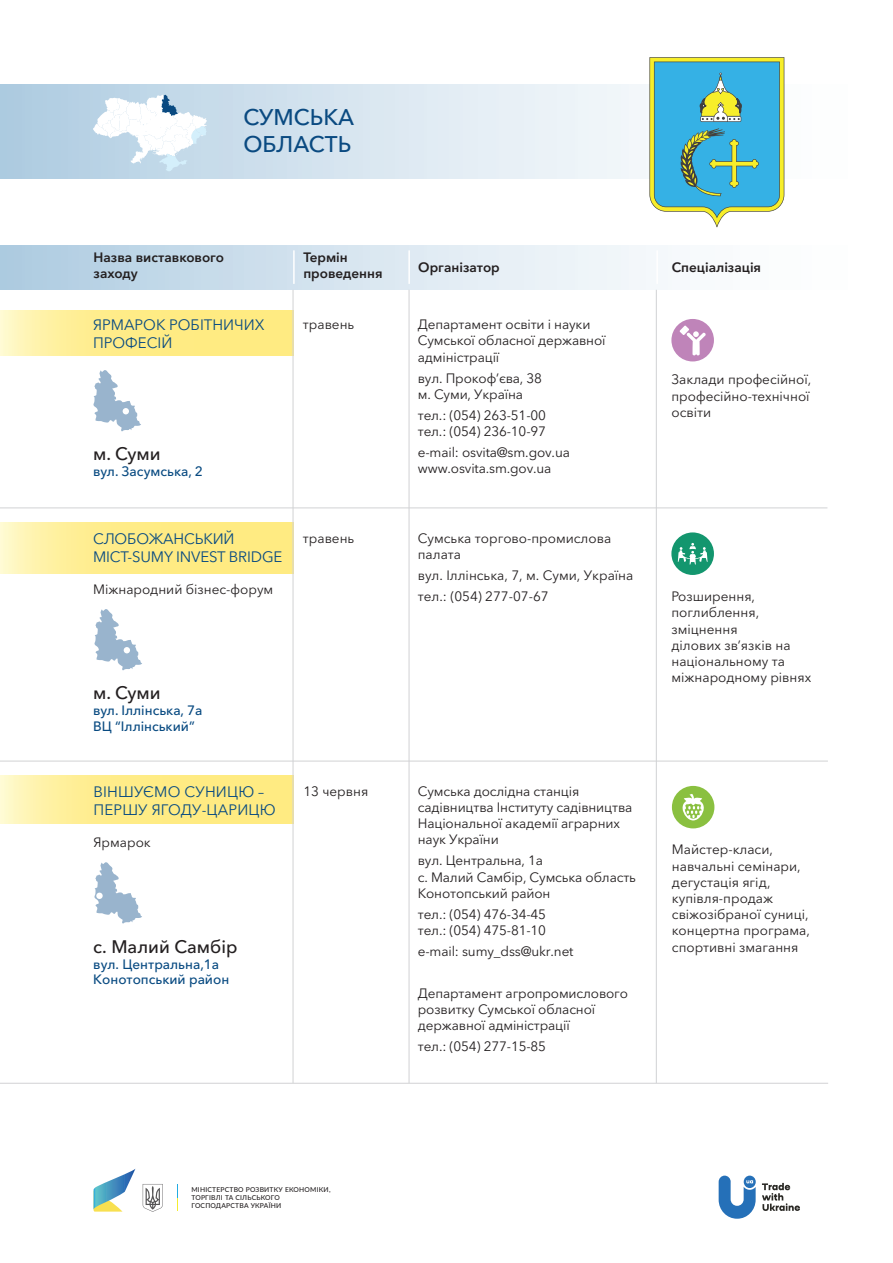
<style>
.page{position:relative;width:893px;height:1263px;background:#fff}
.page>*{position:absolute;margin:0;border:0;box-sizing:border-box;transform-origin:0 0}
.t1{font:500 22.5px/27px "Avenir Next Cyr";color:#0a4a81}
.t2{font:500 18px "Avenir Next Cyr";color:#231f20}
.t3{font:15px/18px "Avenir Next Cyr";color:#084a81}
.t4{font:13.5px/16.2px "Avenir Next Cyr";letter-spacing:-.01em;color:#231f20}
.t5{font:500 13.5px/16.2px "Avenir Next Cyr";color:#084a81}
.t6{font:600 13.5px/16.2px "Avenir Next Cyr";color:#231f20}
.t7{font:500 6.75px/8.1px "Lato";letter-spacing:.03em;color:#231f20}
</style>
<div class="page">
<svg style="left:762px;top:1183px;width:38px;height:28px"></svg>
<svg style="left:719px;top:1175px;width:37px;height:44px"></svg>
<svg style="left:94px;top:1168px;width:42px;height:43px"></svg>
<svg style="left:143px;top:1184px;width:20px;height:28px"></svg>
<svg style="left:177px;top:1184px;width:1px;height:26px"></svg>
<svg style="left:0;top:85px;width:785px;height:93px;background:#d6e4ef"></svg>
<div style="left:0;top:245px;width:893px;height:44px;background:linear-gradient(to right,#b3cee3,#fff)"></div>
<hr style="left:293px;top:250px;width:2px;height:34px;background:#fff">
<hr style="left:408px;top:250px;width:2px;height:34px;background:#fff">
<hr style="left:656px;top:250px;width:2px;height:34px;background:#fff">
<div style="left:672px;top:786px;width:42px;height:42px;background:#8ac040;border-radius:50%"></div>
<svg style="left:682px;top:794px;width:22px;height:26px"></svg>
<div style="left:671px;top:532px;width:43px;height:43px;background:#13966e;border-radius:50%"></div>
<svg style="left:678px;top:543px;width:30px;height:21px"></svg>
<div style="left:671px;top:319px;width:43px;height:42px;background:#bf84b9;border-radius:50%"></div>
<svg style="left:680px;top:325px;width:26px;height:30px"></svg>
<svg style="left:94px;top:862px;width:48px;height:61px"></svg>
<svg style="left:93px;top:95px;width:114px;height:76px"></svg>
<svg style="left:0;top:523px;width:293px;height:50px;background:#feed90"></svg>
<svg style="left:0;top:776px;width:293px;height:48px;background:#feed90"></svg>
<svg style="left:0;top:311px;width:293px;height:44px;background:#feed90"></svg>
<hr style="left:293px;top:290px;width:1px;height:793px;background:#d1d2d4">
<hr style="left:656px;top:290px;width:1px;height:793px;background:#d1d2d4">
<hr style="left:409px;top:290px;width:1px;height:793px;background:#d1d2d4">
<hr style="left:0;top:761px;width:828px;height:1px;background:#d1d2d4">
<hr style="left:0;top:1083px;width:828px;height:1px;background:#d1d2d4">
<svg style="left:93px;top:370px;width:48px;height:61px"></svg>
<div style="left:96px;top:893px;width:7px;height:6px;background:#fff;border-radius:50%"></div>
<hr style="left:0;top:507px;width:827px;height:1px;background:#d1d2d4">
<svg style="left:649px;top:57px;width:135px;height:170px;background:#64b5c0"></svg>
<svg style="left:95px;top:609px;width:47px;height:61px"></svg>
<h1 class="t1" style="left:243px;top:104px;width:112px">СУМСЬКА<br>ОБЛАСТЬ</h1>
<p class="t6" style="left:94px;top:249px;width:132px">Назва виставкового заходу</p>
<p class="t6" style="left:303px;top:249px;width:81px">Термін проведення</p>
<p class="t6" style="left:418px;top:259px;width:83px">Організатор</p>
<p class="t6" style="left:672px;top:259px;width:91px">Спеціалізація</p>
<p class="t3" style="left:93px;top:316px;width:173px">ЯРМАРОК РОБІТНИЧИХ<br>ПРОФЕСІЙ</p>
<p class="t4" style="left:418px;top:316px;width:189px">Департамент освіти і науки<br>Сумської обласної державної адміністрації</p>
<p class="t4" style="left:418px;top:370px;width:126px">вул. Прокоф’єва, 38 м. Суми, Україна</p>
<p class="t4" style="left:418px;top:407px;width:130px">тел.: (054) 263-51-00 тел.: (054) 236-10-97</p>
<p class="t4" style="left:418px;top:444px;width:154px">e-mail: osvita@sm.gov.ua www.osvita.sm.gov.ua</p>
<p class="t4" style="left:303px;top:316px;width:53px">травень</p>
<h2 class="t2" style="left:93px;top:443px;width:69px">м. Суми</h2>
<p class="t5" style="left:93px;top:463px;width:111px">вул. Засумська, 2</p>
<p class="t3" style="left:93px;top:530px;width:191px">СЛОБОЖАНСЬКИЙ<br>МІСТ-SUMY INVEST BRIDGE</p>
<p class="t4" style="left:93px;top:581px;width:182px">Міжнародний бізнес-форум</p>
<p class="t4" style="left:303px;top:530px;width:53px">травень</p>
<p class="t4" style="left:418px;top:530px;width:195px">Сумська торгово-промислова палата</p>
<p class="t4" style="left:418px;top:565px;width:217px;line-height:21px">вул. Іллінська, 7, м. Суми, Україна тел.: (054) 277-07-67</p>
<h2 class="t2" style="left:93px;top:682px;width:69px">м. Суми</h2>
<p class="t5" style="left:93px;top:702px;width:111px">вул. Іллінська, 7а<br>ВЦ “Іллінський”</p>
<p class="t3" style="left:94px;top:783px;width:184px">ВІНШУЄМО СУНИЦЮ –<br>ПЕРШУ ЯГОДУ-ЦАРИЦЮ</p>
<p class="t4" style="left:94px;top:834px;width:59px">Ярмарок</p>
<h2 class="t2" style="left:93px;top:935px;width:146px">с. Малий Самбір</h2>
<p class="t5" style="left:93px;top:957px;width:137px;line-height:15.1px">вул. Центральна,1а<br>Конотопський район</p>
<p class="t4" style="left:303px;top:783px;width:66px">13 червня</p>
<p class="t4" style="left:418px;top:783px;width:216px">Сумська дослідна станція садівництва Інституту садівництва<br>Національної академії аграрних наук України</p>
<p class="t4" style="left:418px;top:853px;width:220px">вул. Центральна, 1а<br>с. Малий Самбір, Сумська область<br>Конотопський район</p>
<p class="t4" style="left:418px;top:906px;width:130px">тел.: (054) 476-34-45 тел.: (054) 475-81-10</p>
<p class="t4" style="left:418px;top:943px;width:157px">e-mail: sumy_dss@ukr.net</p>
<p class="t4" style="left:418px;top:985px;width:212px">Департамент агропромислового розвитку Сумської обласної державної адміністрації</p>
<p class="t4" style="left:418px;top:1039px;width:130px">тел.: (054) 277-15-85</p>
<p class="t4" style="left:671px;top:372px;width:141px">Заклади професійної, професійно-технічної освіти</p>
<p class="t4" style="left:671px;top:588px;width:141px">Розширення, поглиблення, зміцнення<br>ділових зв’язків на національному та міжнародному рівнях</p>
<p class="t4" style="left:672px;top:841px;width:140px">Майстер-класи, навчальні семінари, дегустація ягід, купівля-продаж свіжозібраної суниці, концертна програма, спортивні змагання</p>
<p class="t7" style="left:191px;top:1185px;width:141px">МІНІСТЕРСТВО РОЗВИТКУ ЕКОНОМІКИ,<br>ТОРГІВЛІ ТА СІЛЬСЬКОГО<br>ГОСПОДАРСТВА УКРАЇНИ</p>
</div>
